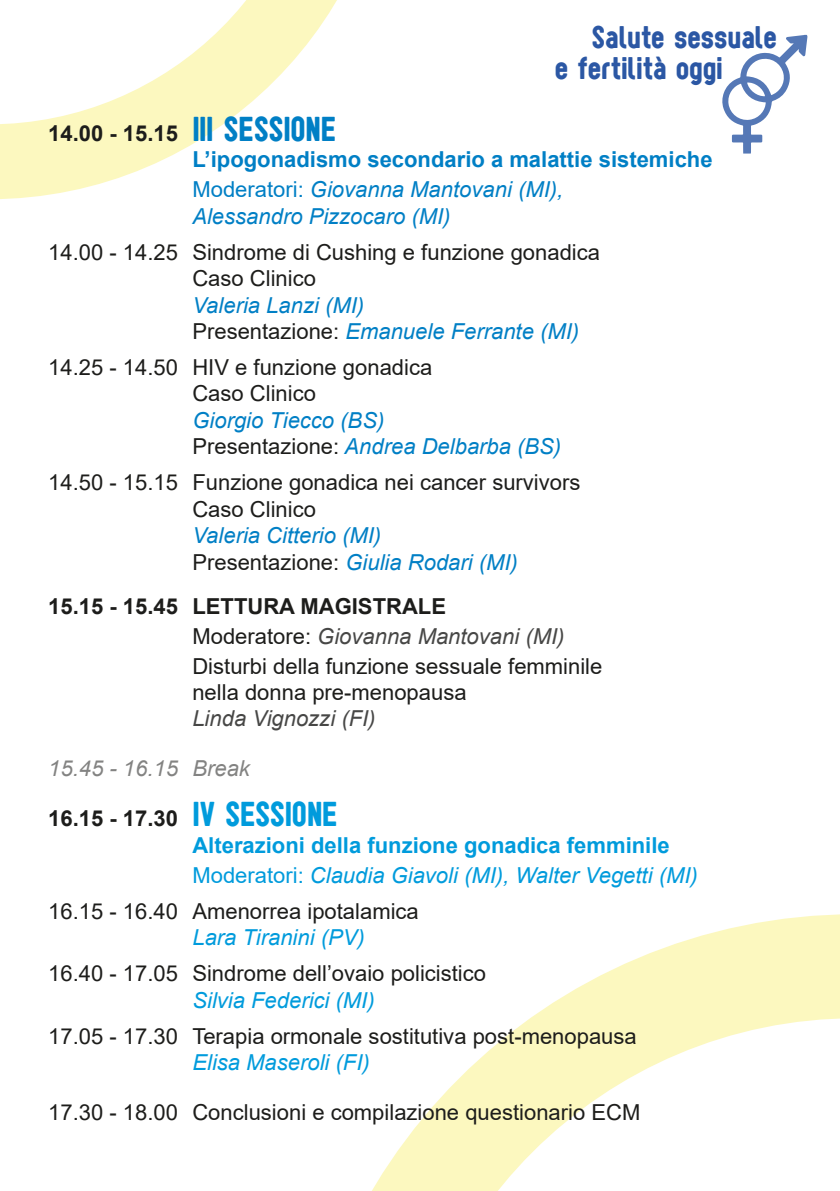
<style>
.page{position:relative;width:840px;height:1191px;background:#fff}
.page>*{position:absolute;margin:0;border:0;box-sizing:border-box;transform-origin:0 0}
.t1{font:32.6px/31.2px "Sugo";color:#2b57a4}
.t2{font:22px/26.4px "Arial";color:#1d1d1b}
.t3{font:italic 22px/26.4px "Arial";color:#007fc5}
.t4{font:italic 22px/36px "Arial";color:#009bdc}
.t5{font:700 22px/26.4px "Arial";color:#007fc5}
.t6{font:700 22px/26.4px "Arial";color:#009bdc}
.t7{font:italic 22px "Arial";color:#474746}
.t8{font:italic 22px "Arial";color:#838382}
.s1{color:#1d1d1b}
.s2{font-family:"Sugo";font-weight:400;font-size:36px}
.s3{font-style:normal}
.s4{font-style:normal;color:#1d1d1b}
.s5{font-weight:700}
.s6{font-style:italic;color:#474746}
</style>
<div class="page">
<svg style="left:722px;top:35px;width:85px;height:119px"></svg>
<svg style="left:372px;top:914px;width:467px;height:277px"></svg>
<svg style="left:0;top:0;width:337px;height:199px"></svg>
<h1 class="t1" style="left:554px;top:20px;width:223px;text-indent:37px">Salute sessuale e fertilità oggi</h1>
<p class="t5" style="left:192px;top:120px;width:521px;text-indent:-144px"><span class="s1">14.00 - 15.15</span> <span class="s2">III SESSIONE<br></span>L’ipogonadismo secondario a malattie sistemiche</p>
<p class="t3" style="left:192px;top:177px;width:372px"><span class="s3">Moderatori:</span> Giovanna Mantovani (MI),<br>Alessandro Pizzocaro (MI)</p>
<p class="t2" style="left:192px;top:239px;width:409px;text-indent:-144px">14.00 - 14.25 Sindrome di Cushing e funzione gonadica<br>Caso Clinico</p>
<p class="t3" style="left:192px;top:292px;width:388px">Valeria Lanzi (MI)<br><span class="s4">Presentazione:</span> Emanuele Ferrante (MI)</p>
<p class="t2" style="left:192px;top:354px;width:241px;text-indent:-144px">14.25 - 14.50 HIV e funzione gonadica<br>Caso Clinico</p>
<p class="t3" style="left:192px;top:407px;width:370px">Giorgio Tiecco (BS)<br><span class="s4">Presentazione:</span> Andrea Delbarba (BS)</p>
<p class="t2" style="left:192px;top:469px;width:389px;text-indent:-144px">14.50 - 15.15 Funzione gonadica nei cancer survivors<br>Caso Clinico</p>
<p class="t3" style="left:192px;top:522px;width:327px">Valeria Citterio (MI)<br><span class="s4">Presentazione:</span> Giulia Rodari (MI)</p>
<p class="t2" style="left:192px;top:590px;width:411px;line-height:30px;text-indent:-144px"><span class="s5">15.15 - 15.45 LETTURA MAGISTRALE<br></span>Moderatore: <span class="s6">Giovanna Mantovani (MI)<br></span>Disturbi della funzione sessuale femminile</p>
<p class="t2" style="left:192px;top:679px;width:275px">nella donna pre-menopausa</p>
<p class="t7" style="left:192px;top:704px;width:184px">Linda Vignozzi (FI)</p>
<p class="t8" style="left:48px;top:754px;width:203px">15.45 - 16.15 Break</p>
<p class="t6" style="left:192px;top:805px;width:478px;text-indent:-144px"><span class="s1">16.15 - 17.30</span> <span class="s2">IV SESSIONE<br></span>Alterazioni della funzione gonadica femminile</p>
<p class="t4" style="left:48px;top:857px;width:650px;text-indent:144px"><span class="s3">Moderatori:</span> Claudia Giavoli (MI), Walter Vegetti (MI)<br><span class="s4">16.15 - 16.40 Amenorrea ipotalamica</span></p>
<p class="t4" style="left:192px;top:920px;width:174px">Lara Tiranini (PV)</p>
<p class="t2" style="left:48px;top:960px;width:439px">16.40 - 17.05 Sindrome dell’ovaio policistico</p>
<p class="t4" style="left:192px;top:982px;width:184px">Silvia Federici (MI)</p>
<p class="t2" style="left:48px;top:1022px;width:589px">17.05 - 17.30 Terapia ormonale sostitutiva post-menopausa</p>
<p class="t4" style="left:192px;top:1044px;width:179px">Elisa Maseroli (FI)</p>
<p class="t2" style="left:48px;top:1099px;width:593px">17.30 - 18.00 Conclusioni e compilazione questionario ECM</p>
</div>
